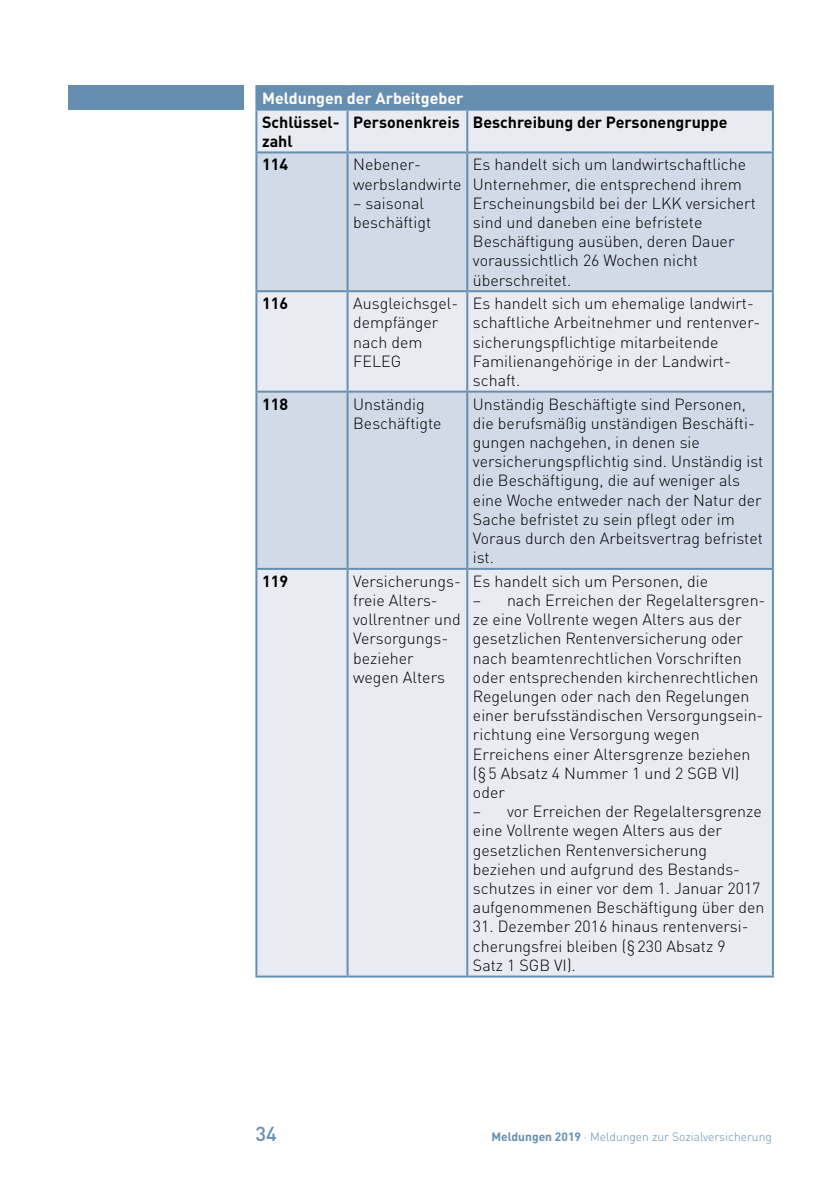
<style>
.page{position:relative;width:840px;height:1191px;background:#fff}
.page>*{position:absolute;margin:0;border:0;box-sizing:border-box;transform-origin:0 0}
.t1{font:500 20px "DIN Pro";color:#668eb0}
.t2{font:300 16px/19.2px "DIN Pro";color:#000}
.t3{font:700 16px/19.2px "DIN Pro";color:#000}
.t4{font:700 16px "DIN Pro";color:#fff}
.t5{font:300 12px "DIN Pro";color:#668eb0}
.s1{font-weight:700}
</style>
<div class="page">
<div style="left:68px;top:85px;width:176px;height:24px;background:#668eb0"></div>
<div style="left:256px;top:86px;width:516px;height:24px;background:#668eb0"></div>
<div style="left:257px;top:111px;width:514px;height:864px;background:#e8ebf2"></div>
<svg style="left:257px;top:153px;width:514px;height:415px;background:#d5dde8"></svg>
<hr style="left:771px;top:87px;width:2px;height:22px;background:#668eb0">
<hr style="left:255px;top:85px;width:92px;height:2px;background:#668eb0">
<hr style="left:255px;top:87px;width:2px;height:22px;background:#668eb0">
<hr style="left:347px;top:85px;width:120px;height:2px;background:#668eb0">
<hr style="left:467px;top:85px;width:306px;height:2px;background:#668eb0">
<hr style="left:255px;top:109px;width:92px;height:2px;background:#668eb0">
<hr style="left:255px;top:111px;width:2px;height:40px;background:#668eb0">
<hr style="left:255px;top:151px;width:92px;height:2px;background:#668eb0">
<hr style="left:347px;top:109px;width:120px;height:2px;background:#668eb0">
<hr style="left:346px;top:111px;width:2px;height:40px;background:#668eb0">
<hr style="left:347px;top:151px;width:120px;height:2px;background:#668eb0">
<hr style="left:467px;top:109px;width:306px;height:2px;background:#668eb0">
<hr style="left:466px;top:111px;width:2px;height:40px;background:#668eb0">
<hr style="left:771px;top:111px;width:2px;height:40px;background:#668eb0">
<hr style="left:467px;top:151px;width:306px;height:2px;background:#668eb0">
<hr style="left:346px;top:153px;width:2px;height:137px;background:#668eb0">
<hr style="left:466px;top:153px;width:2px;height:137px;background:#668eb0">
<hr style="left:346px;top:292px;width:2px;height:98px;background:#668eb0">
<hr style="left:466px;top:292px;width:2px;height:98px;background:#668eb0">
<hr style="left:346px;top:392px;width:2px;height:176px;background:#668eb0">
<hr style="left:466px;top:392px;width:2px;height:176px;background:#668eb0">
<hr style="left:346px;top:570px;width:2px;height:405px;background:#668eb0">
<hr style="left:466px;top:570px;width:2px;height:405px;background:#668eb0">
<hr style="left:255px;top:153px;width:2px;height:137px;background:#668eb0">
<hr style="left:771px;top:153px;width:2px;height:137px;background:#668eb0">
<hr style="left:255px;top:290px;width:92px;height:2px;background:#668eb0">
<hr style="left:255px;top:292px;width:2px;height:98px;background:#668eb0">
<hr style="left:347px;top:290px;width:120px;height:2px;background:#668eb0">
<hr style="left:467px;top:290px;width:306px;height:2px;background:#668eb0">
<hr style="left:771px;top:292px;width:2px;height:98px;background:#668eb0">
<hr style="left:255px;top:390px;width:92px;height:2px;background:#668eb0">
<hr style="left:255px;top:392px;width:2px;height:176px;background:#668eb0">
<hr style="left:347px;top:390px;width:120px;height:2px;background:#668eb0">
<hr style="left:467px;top:390px;width:306px;height:2px;background:#668eb0">
<hr style="left:771px;top:392px;width:2px;height:176px;background:#668eb0">
<hr style="left:255px;top:568px;width:92px;height:2px;background:#668eb0">
<hr style="left:255px;top:570px;width:2px;height:405px;background:#668eb0">
<hr style="left:347px;top:568px;width:120px;height:2px;background:#668eb0">
<hr style="left:467px;top:568px;width:306px;height:2px;background:#668eb0">
<hr style="left:771px;top:570px;width:2px;height:405px;background:#668eb0">
<hr style="left:255px;top:975px;width:92px;height:2px;background:#668eb0">
<hr style="left:347px;top:975px;width:120px;height:2px;background:#668eb0">
<hr style="left:467px;top:975px;width:306px;height:2px;background:#668eb0">
<p class="t4" style="left:262px;top:85px;width:203px">Meldungen der Arbeitgeber</p>
<p class="t3" style="left:262px;top:110px;width:79px">Schlüssel&shy;zahl</p>
<p class="t3" style="left:353px;top:110px;width:375px">Personenkreis Beschreibung der Personengruppe</p>
<p class="t3" style="left:262px;top:153px;width:28px">114</p>
<p class="t2" style="left:353px;top:154px;width:110px">Nebener&shy;werbslandwirte</p>
<p class="t2" style="left:353px;top:192px;width:79px">– saisonal beschäftigt</p>
<p class="t2" style="left:472px;top:154px;width:284px">Es handelt sich um landwirtschaftliche Unternehmer, die entsprechend ihrem Erscheinungsbild bei der LKK versichert sind und daneben eine befristete Beschäftigung ausüben, deren Dauer voraussichtlich 26 Wochen nicht überschreitet.</p>
<p class="t3" style="left:262px;top:292px;width:28px">116</p>
<p class="t2" style="left:353px;top:292px;width:106px">Ausgleichsgel&shy;dempfänger nach dem<br>FELEG</p>
<p class="t2" style="left:472px;top:292px;width:289px">Es handelt sich um ehemalige landwirt&shy;schaftliche Arbeitnehmer und rentenver&shy;sicherungspflichtige mitarbeitende Familienangehörige in der Landwirt&shy;schaft.</p>
<p class="t3" style="left:262px;top:392px;width:28px">118</p>
<p class="t2" style="left:353px;top:393px;width:90px">Unständig<br>Beschäftigte</p>
<p class="t2" style="left:472px;top:393px;width:292px">Unständig Beschäftigte sind Personen, die berufsmäßig unständigen Beschäfti&shy;gungen nachgehen, in denen sie versicherungspflichtig sind. Unständig ist die Beschäftigung, die auf weniger als eine Woche entweder nach der Natur der Sache befristet zu sein pflegt oder im Voraus durch den Arbeitsvertrag befristet ist.</p>
<p class="t3" style="left:262px;top:569px;width:28px">119</p>
<p class="t2" style="left:353px;top:570px;width:109px">Versicherungs&shy;freie Alters&shy;vollrentner und<br>Versorgungs&shy;bezieher wegen Alters</p>
<p class="t2" style="left:472px;top:570px;width:236px">Es handelt sich um Personen, die</p>
<p class="t2" style="left:472px;top:589px;width:294px">– nach Erreichen der Regelaltersgren&shy;ze eine Vollrente wegen Alters aus der gesetzlichen Rentenversicherung oder nach beamtenrechtlichen Vorschriften oder entsprechenden kirchenrechtlichen Regelungen oder nach den Regelungen einer berufsständischen Versorgungsein&shy;richtung eine Versorgung wegen Erreichens einer Altersgrenze beziehen (§ 5 Absatz 4 Nummer 1 und 2 SGB VI) oder</p>
<p class="t2" style="left:472px;top:800px;width:293px">– vor Erreichen der Regelaltersgrenze eine Vollrente wegen Alters aus der gesetzlichen Rentenversicherung beziehen und aufgrund des Bestands&shy;schutzes in einer vor dem 1. Januar 2017 aufgenommenen Beschäftigung über den</p>
<p class="t2" style="left:472px;top:915px;width:277px">31. Dezember 2016 hinaus rentenversi&shy;cherungsfrei bleiben (§ 230 Absatz 9<br>Satz 1 SGB VI).</p>
<p class="t1" style="left:255px;top:1118px;width:23px">34</p>
<p class="t5" style="left:491px;top:1127px;width:282px"><span class="s1">Meldungen 2019</span> · Meldungen zur Sozialversicherung</p>
</div>
